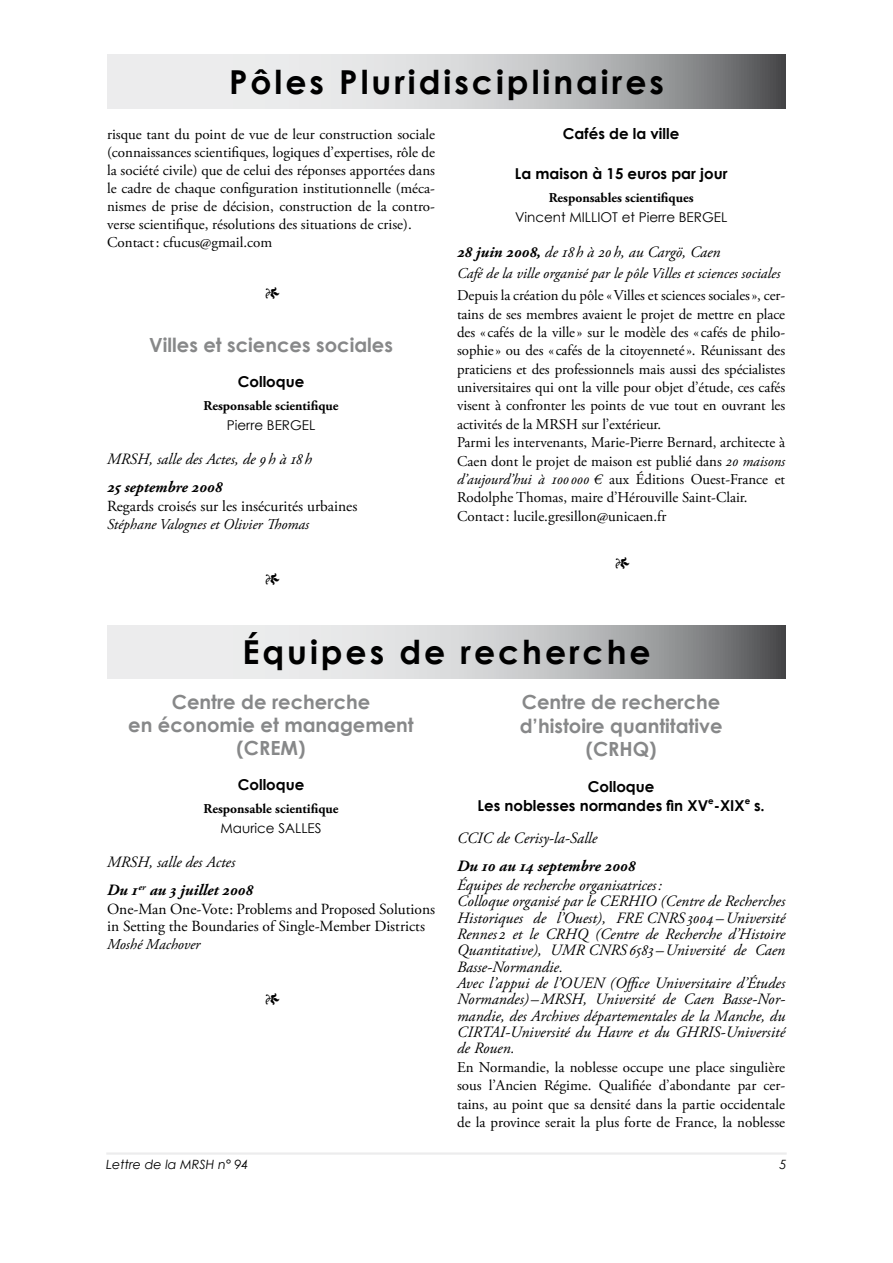
<style>
.page{position:relative;width:893px;height:1263px;background:#fff}
.page>*{position:absolute;margin:0;border:0;box-sizing:border-box;transform-origin:0 0}
.t1{font:700 33px "Century Gothic";letter-spacing:.09em;color:#000}
.t2{font:700 19.5px/23.4px "Century Gothic";color:#878889;text-align:center}
.t3{font:italic 18px "Adobe Garamond Pro";color:#000}
.t4{font:italic 15.75px/16.4px "Adobe Garamond Pro";color:#000}
.t5{font:italic 700 15.75px "Adobe Garamond Pro";color:#000}
.t6{font:15.45px/16.5px "Adobe Garamond Pro";color:#000}
.t7{font:15px/18.3px "Adobe Garamond Pro";color:#000}
.t8{font:italic 15px "Adobe Garamond Pro";color:#000}
.t9{font:700 15px/18.6px "Century Gothic";color:#000;text-align:center}
.t10{font:700 13.5px "Adobe Garamond Pro";color:#000}
.t11{font:13.5px "Century Gothic";color:#000}
.t12{font:italic 12.75px "Century Gothic";color:#000}
.s1{font-weight:700}
.s2{font-style:italic}
</style>
<div class="page">
<hr style="left:106px;top:1152px;width:681px;height:3px;background:#ececed">
<svg style="left:107px;top:55px;width:679px;height:54px;background:#c5c6c7"></svg>
<svg style="left:107px;top:625px;width:679px;height:54px;background:#c5c6c7"></svg>
<h1 class="t1" style="left:229px;top:57px;width:436px">Pôles Pluridisciplinaires</h1>
<p class="t7" style="left:107px;top:126px;width:330px">risque tant du point de vue de leur construction sociale (connaissances scientifiques, logiques d’expertises, rôle de la société civile) que de celui des réponses apportées dans le cadre de chaque configuration institutionnelle (méca&shy;nismes de prise de décision, construction de la contro&shy;verse scientifique, résolutions des situations de crise).<br>Contact: cfucus@gmail.com</p>
<p class="t3" style="left:263px;top:283px;width:17px">1</p>
<h2 class="t2" style="left:149px;top:333px;width:245px">Villes et sciences sociales</h2>
<p class="t9" style="left:238px;top:372px;width:68px">Colloque</p>
<p class="t10" style="left:204px;top:398px;width:137px">Responsable scientifique</p>
<p class="t11" style="left:227px;top:416px;width:90px">Pierre Bergel</p>
<p class="t4" style="left:107px;top:451px;width:206px">MRSH, salle des Actes, de 9 h à 18 h</p>
<p class="t5" style="left:107px;top:478px;width:117px">25 septembre 2008</p>
<p class="t6" style="left:107px;top:498px;width:252px">Regards croisés sur les insécurités urbaines</p>
<p class="t8" style="left:107px;top:515px;width:203px">Stéphane Valognes et Olivier Thomas</p>
<p class="t3" style="left:263px;top:569px;width:17px">1</p>
<p class="t9" style="left:563px;top:124px;width:118px">Cafés de la ville</p>
<p class="t9" style="left:515px;top:163px;width:214px">La maison à 15 euros par jour</p>
<p class="t10" style="left:549px;top:189px;width:146px">Responsables scientifiques</p>
<p class="t11" style="left:515px;top:208px;width:214px">Vincent Milliot et Pierre Bergel</p>
<p class="t4" style="left:457px;top:244px;width:265px"><span class="s1">28 juin 2008,</span> de 18 h à 20 h, au Cargö, Caen</p>
<p class="t8" style="left:457px;top:264px;width:325px">Café de la ville organisé par le pôle Villes et sciences sociales</p>
<p class="t7" style="left:457px;top:287px;width:330px">Depuis la création du pôle «Villes et sciences sociales», cer&shy;tains de ses membres avaient le projet de mettre en place des « cafés de la ville» sur le modèle des « cafés de philo&shy;sophie» ou des « cafés de la citoyenneté». Réunissant des praticiens et des professionnels mais aussi des spécialistes universitaires qui ont la ville pour objet d’étude, ces cafés visent à confronter les points de vue tout en ouvrant les activités de la MRSH sur l’extérieur.<br>Parmi les intervenants, Marie-Pierre Bernard, architecte à Caen dont le projet de maison est publié dans <span class="s2">20 maisons d’aujourd’hui à 100 000 €</span> aux Éditions Ouest-France et Rodolphe Thomas, maire d’Hérouville Saint-Clair.<br>Contact: lucile.gresillon@unicaen.fr</p>
<p class="t3" style="left:613px;top:552px;width:17px">1</p>
<h1 class="t1" style="left:242px;top:627px;width:410px">équipes de recherche</h1>
<h2 class="t2" style="left:128px;top:689px;width:287px">Centre de recherche<br>en économie et management (CREM)</h2>
<p class="t9" style="left:238px;top:775px;width:68px">Colloque</p>
<p class="t10" style="left:204px;top:801px;width:137px">Responsable scientifique</p>
<p class="t11" style="left:221px;top:819px;width:101px">Maurice Salles</p>
<p class="t4" style="left:107px;top:849px;width:147px;line-height:27.9px">MRSH, salle des Actes<br><span class="s1">Du 1</span> <sup>er</sup> <span class="s1">au 3 juillet 2008</span></p>
<p class="t6" style="left:107px;top:901px;width:330px">One-Man One-Vote: Problems and Proposed Solutions in Setting the Boundaries of Single-Member Districts</p>
<p class="t8" style="left:107px;top:935px;width:95px">Moshé Machover</p>
<p class="t3" style="left:263px;top:988px;width:17px">1</p>
<p class="t12" style="left:106px;top:1156px;width:144px">Lettre de la MRSH n° 94</p>
<h2 class="t2" style="left:520px;top:689px;width:204px;line-height:24px">Centre de recherche d’histoire quantitative (CRHQ)</h2>
<p class="t9" style="left:477px;top:777px;width:289px">Colloque<br>Les noblesses normandes fin XV<sup>e</sup>-XIX<sup>e</sup> s.</p>
<p class="t4" style="left:457px;top:830px;width:142px">CCIC de Cerisy-la-Salle</p>
<p class="t5" style="left:457px;top:857px;width:180px">Du 10 au 14 septembre 2008</p>
<p class="t4" style="left:457px;top:877px;width:330px">Équipes de recherche organisatrices:<br>Colloque organisé par le CERHIO (Centre de Recherches Historiques de l’Ouest), FRE CNRS 3004 –Université Rennes 2 et le CRHQ (Centre de Recherche d’Histoire Quantitative), UMR CNRS 6583 –Université de Caen Basse-Normandie.<br>Avec l’appui de l’OUEN (Office Universitaire d’Études Normandes) –MRSH, Université de Caen Basse-Nor&shy;mandie, des Archives départementales de la Manche, du CIRTAI-Université du Havre et du GHRIS-Université de Rouen.</p>
<p class="t7" style="left:457px;top:1058px;width:330px;text-align:justify">En Normandie, la noblesse occupe une place singulière sous l’Ancien Régime. Qualifiée d’abondante par cer&shy;tains, au point que sa densité dans la partie occidentale de la province serait la plus forte de France, la noblesse</p>
</div>
